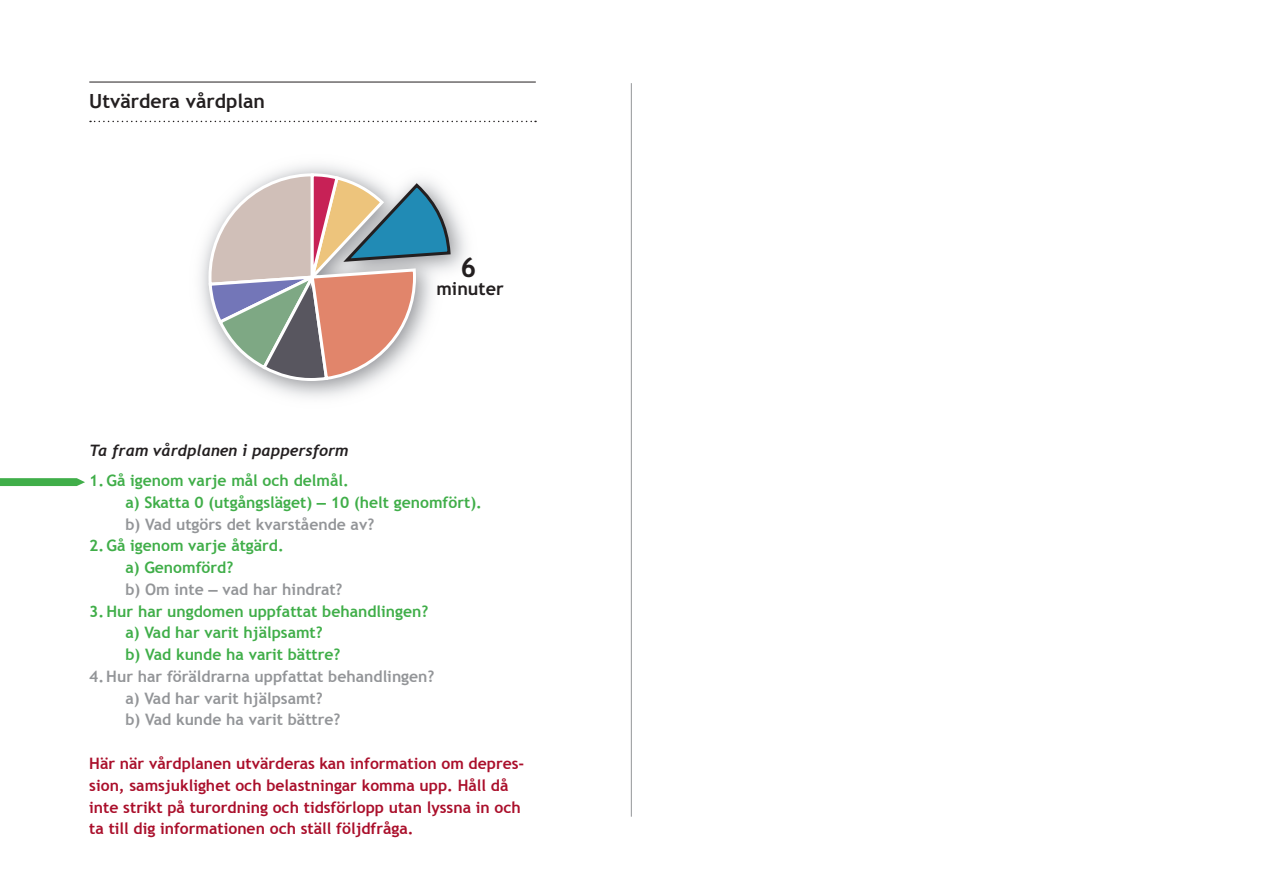
<style>
.page{position:relative;width:1263px;height:893px;background:#fff}
.page>*{position:absolute;margin:0;border:0;box-sizing:border-box;transform-origin:0 0}
.t1{font:700 27px "Trebuchet MS";color:#231f20}
.Rubrik{font:700 19.5px "Trebuchet MS";color:#231f20}
.t2{font:700 18px "Trebuchet MS";color:#231f20}
.Röd_text{font:700 15.75px/21.8px "Trebuchet MS";color:#aa0f2b}
.Grön_text{font:700 15.75px "Trebuchet MS";color:#40ae49}
.Grå_text{font:700 15.75px "Trebuchet MS";color:#939598}
.Grön_uppräkning_2{font:700 15.75px "Trebuchet MS";color:#40ae49}
.Grå_uppräkning_2{font:700 15.75px "Trebuchet MS";color:#939598}
.Steg_text{font:italic 700 15.75px "Trebuchet";color:#231f20}
.Grön_uppräkning_1{font:700 15.75px "Trebuchet MS";color:#40ae49}
</style>
<div class="page">
<hr style="left:89px;top:82px;width:447px;height:1px;background:#231f20">
<svg style="left:90px;top:121px;width:446px;height:1px"></svg>
<svg style="left:0;top:478px;width:85px;height:8px"></svg>
<svg style="left:206px;top:173px;width:245px;height:209px"></svg>
<hr style="left:631px;top:83px;width:1px;height:734px;background:#939598">
<p class="Rubrik" style="left:89px;top:89px;width:177px">Utvärdera vårdplan</p>
<p class="t1" style="left:460px;top:250px;width:17px">6</p>
<p class="t2" style="left:436px;top:278px;width:69px">minuter</p>
<p class="Steg_text" style="left:89px;top:441px;width:260px">Ta fram vårdplanen i pappersform</p>
<p class="Grön_uppräkning_1" style="left:89px;top:471px;width:261px">1.Gå igenom varje mål och delmål.</p>
<p class="Grön_text" style="left:125px;top:492px;width:358px">a) Skatta 0 (utgångsläget) _ 10 (helt genomfört).</p>
<p class="Grå_text" style="left:125px;top:514px;width:250px">b) Vad utgörs det kvarstående av?</p>
<p class="Grön_uppräkning_2" style="left:89px;top:536px;width:196px">2.Gå igenom varje åtgärd.</p>
<p class="Grön_text" style="left:125px;top:558px;width:109px">a) Genomförd?</p>
<p class="Grå_text" style="left:125px;top:579px;width:219px">b) Om inte _ vad har hindrat?</p>
<p class="Grön_uppräkning_2" style="left:89px;top:601px;width:341px">3.Hur har ungdomen uppfattat behandlingen?</p>
<p class="Grön_text" style="left:125px;top:623px;width:199px">a) Vad har varit hjälpsamt?</p>
<p class="Grön_text" style="left:125px;top:645px;width:217px">b) Vad kunde ha varit bättre?</p>
<p class="Grå_uppräkning_2" style="left:89px;top:666px;width:347px">4.Hur har föräldrarna uppfattat behandlingen?</p>
<p class="Grå_text" style="left:125px;top:688px;width:199px">a) Vad har varit hjälpsamt?</p>
<p class="Grå_text" style="left:125px;top:710px;width:217px">b) Vad kunde ha varit bättre?</p>
<p class="Röd_text" style="left:89px;top:752px;width:437px">Här när vårdplanen utvärderas kan information om depres&shy;sion, samsjuklighet och belastningar komma upp. Håll då inte strikt på turordning och tidsförlopp utan lyssna in och ta till dig informationen och ställ följdfråga.</p>
</div>
